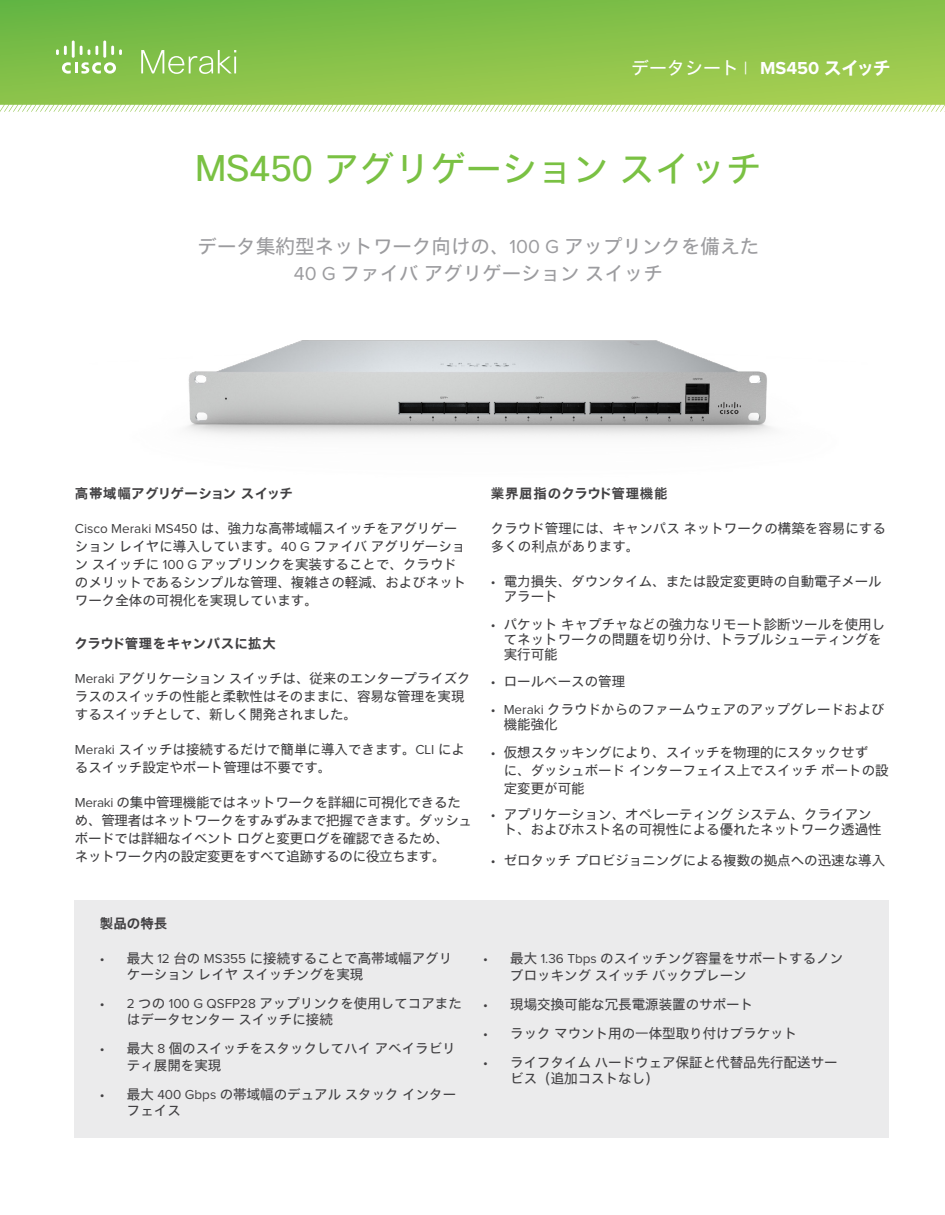
<style>
.page{position:relative;width:945px;height:1215px;background:#fff}
.page>*{position:absolute;margin:0;border:0;box-sizing:border-box;transform-origin:0 0}
.t1{font:36px "Cisco Sans JPN";letter-spacing:-.01em;color:#7ac143}
.t2{font:19.5px/27px "Cisco Sans JPN";color:#9c9c9f;text-align:center}
.t3{font:18px "Cisco Sans JPN";color:#fff}
.t4{font:13.5px/18px "Cisco Sans JPN";color:#414042}
.t5{font:13.5px/18px "Cisco Sans JPN";letter-spacing:-.02em;color:#414042}
.t6{font:13.5px "Cisco Sans JPN Bold";letter-spacing:.02em;color:#414042}
.t7{font:13.5px "Cisco Sans JPN Bold";letter-spacing:.05em;color:#414042}
.s1{font-family:"Proxima Nova"}
.s2{font-family:"Proxima Nova";font-weight:700}
.s3{font-family:"Cisco Sans JPN Bold"}
</style>
<div class="page">
<svg style="left:0;top:0;width:945px;height:112px;background:#8fc554"></svg>
<svg style="left:62px;top:62px;width:54px;height:12px"></svg>
<svg style="left:56px;top:46px;width:11px;height:9px"></svg>
<hr style="left:72px;top:41px;width:3px;height:17px;background:#fff">
<svg style="left:80px;top:46px;width:18px;height:9px"></svg>
<hr style="left:103px;top:41px;width:3px;height:17px;background:#fff">
<svg style="left:111px;top:46px;width:11px;height:9px"></svg>
<svg style="left:141px;top:50px;width:95px;height:24px;background:#9fce72"></svg>
<img style="left:186px;top:340px;width:586px;height:96px">
<div style="left:75px;top:900px;width:814px;height:238px;background:#ebebec"></div>
<h3 class="t3" style="left:631px;top:55px;width:261px">データシート <span class="s1">|</span> <span class="s2">MS450</span> <span class="s3">スイッチ</span></h3>
<h1 class="t1" style="left:195px;top:143px;width:568px">MS450 アグリゲーション スイッチ</h1>
<h2 class="t2" style="left:198px;top:233px;width:563px">データ集約型ネットワーク向けの、<span class="s1">100 G</span> アップリンクを備えた<br><span class="s1">40 G</span> ファイバアグリゲーションスイッチ</h2>
<p class="t6" style="left:75px;top:484px;width:220px">高帯域幅アグリゲーションスイッチ</p>
<p class="t4" style="left:75px;top:519px;width:393px"><span class="s1">Cisco Meraki MS450</span> は、強力な高帯域幅スイッチをアグリゲーションレイヤに導入しています。<span class="s1">40 G</span> ファイバアグリゲーションスイッチに <span class="s1">100 G</span> アップリンクを実装することで、クラウドのメリットであるシンプルな管理、複雑さの軽減、およびネットワーク全体の可視化を実現しています。</p>
<p class="t6" style="left:75px;top:635px;width:203px">クラウド管理をキャンパスに拡大</p>
<p class="t4" style="left:75px;top:670px;width:397px"><span class="s1">Meraki</span> アグリケーションスイッチは、従来のエンタープライズクラスのスイッチの性能と柔軟性はそのままに、容易な管理を実現するスイッチとして、新しく開発されました。</p>
<p class="t4" style="left:75px;top:741px;width:392px"><span class="s1">Meraki</span> スイッチは接続するだけで簡単に導入できます。<span class="s1">CLI</span> によるスイッチ設定やポート管理は不要です。</p>
<p class="t5" style="left:75px;top:794px;width:399px"><span class="s1">Meraki</span> の集中管理機能ではネットワークを詳細に可視化できるため、管理者はネットワークをすみずみまで把握できます。ダッシュボードでは詳細なイベントログと変更ログを確認できるため、<br>ネットワーク内の設定変更をすべて追跡するのに役立ちます。</p>
<p class="t7" style="left:491px;top:484px;width:178px">業界屈指のクラウド管理機能</p>
<p class="t4" style="left:491px;top:519px;width:396px">クラウド管理には、キャンパスネットワークの構築を容易にする多くの利点があります。</p>
<p class="t4" style="left:504px;top:574px;width:379px;line-height:15px;text-indent:-13px"><span class="s1">•</span> 電力損失、ダウンタイム、または設定変更時の自動電子メールアラート</p>
<p class="t4" style="left:504px;top:616px;width:383px;line-height:15px;text-indent:-13px"><span class="s1">•</span> パケットキャプチャなどの強力なリモート診断ツールを使用してネットワークの問題を切り分け、トラブルシューティングを実行可能</p>
<p class="t4" style="left:491px;top:673px;width:136px"><span class="s1">•</span> ロールベースの管理</p>
<p class="t4" style="left:504px;top:702px;width:383px;line-height:15px;text-indent:-13px"><span class="s1">• Meraki</span> クラウドからのファームウェアのアップグレードおよび機能強化</p>
<p class="t4" style="left:504px;top:743px;width:386px;text-indent:-13px"><span class="s1">•</span> 仮想スタッキングにより、スイッチを物理的にスタックせず<br>に、ダッシュボードインターフェイス上でスイッチポートの設定変更が可能</p>
<p class="t4" style="left:504px;top:807px;width:379px;line-height:15px;text-indent:-13px"><span class="s1">•</span> アプリケーション、オペレーティングシステム、クライアント、およびホスト名の可視性による優れたネットワーク透過性</p>
<p class="t4" style="left:491px;top:851px;width:396px"><span class="s1">•</span> ゼロタッチプロビジョニングによる複数の拠点への迅速な導入</p>
<p class="t6" style="left:100px;top:914px;width:69px">製品の特長</p>
<p class="t4" style="left:127px;top:950px;width:327px;line-height:16.2px;text-indent:-27px"><span class="s1">•</span> 最大 <span class="s1">12</span> 台の <span class="s1">MS355</span> に接続することで高帯域幅アグリケーションレイヤスイッチングを実現</p>
<p class="t4" style="left:127px;top:995px;width:337px;line-height:16.2px;text-indent:-27px"><span class="s1">• 2</span> つの <span class="s1">100 G QSFP28</span> アップリンクを使用してコアまたはデータセンタースイッチに接続</p>
<p class="t4" style="left:127px;top:1041px;width:330px;line-height:16.2px;text-indent:-27px"><span class="s1">•</span> 最大 <span class="s1">8</span> 個のスイッチをスタックしてハイアベイラビリティ展開を実現</p>
<p class="t4" style="left:127px;top:1086px;width:331px;line-height:16.2px;text-indent:-27px"><span class="s1">•</span> 最大 <span class="s1">400 Gbps</span> の帯域幅のデュアルスタックインターフェイス</p>
<p class="t4" style="left:510px;top:951px;width:335px;line-height:16.2px;text-indent:-27px"><span class="s1">•</span> 最大 <span class="s1">1.36 Tbps</span> のスイッチング容量をサポートするノンブロッキングスイッチバックプレーン</p>
<p class="t4" style="left:483px;top:995px;width:271px"><span class="s1">•</span> 現場交換可能な冗長電源装置のサポート</p>
<p class="t4" style="left:483px;top:1024px;width:315px"><span class="s1">•</span> ラックマウント用の一体型取り付けブラケット</p>
<p class="t4" style="left:510px;top:1054px;width:329px;line-height:16.2px;text-indent:-27px"><span class="s1">•</span> ライフタイムハードウェア保証と代替品先行配送サービス（追加コストなし）</p>
</div>
